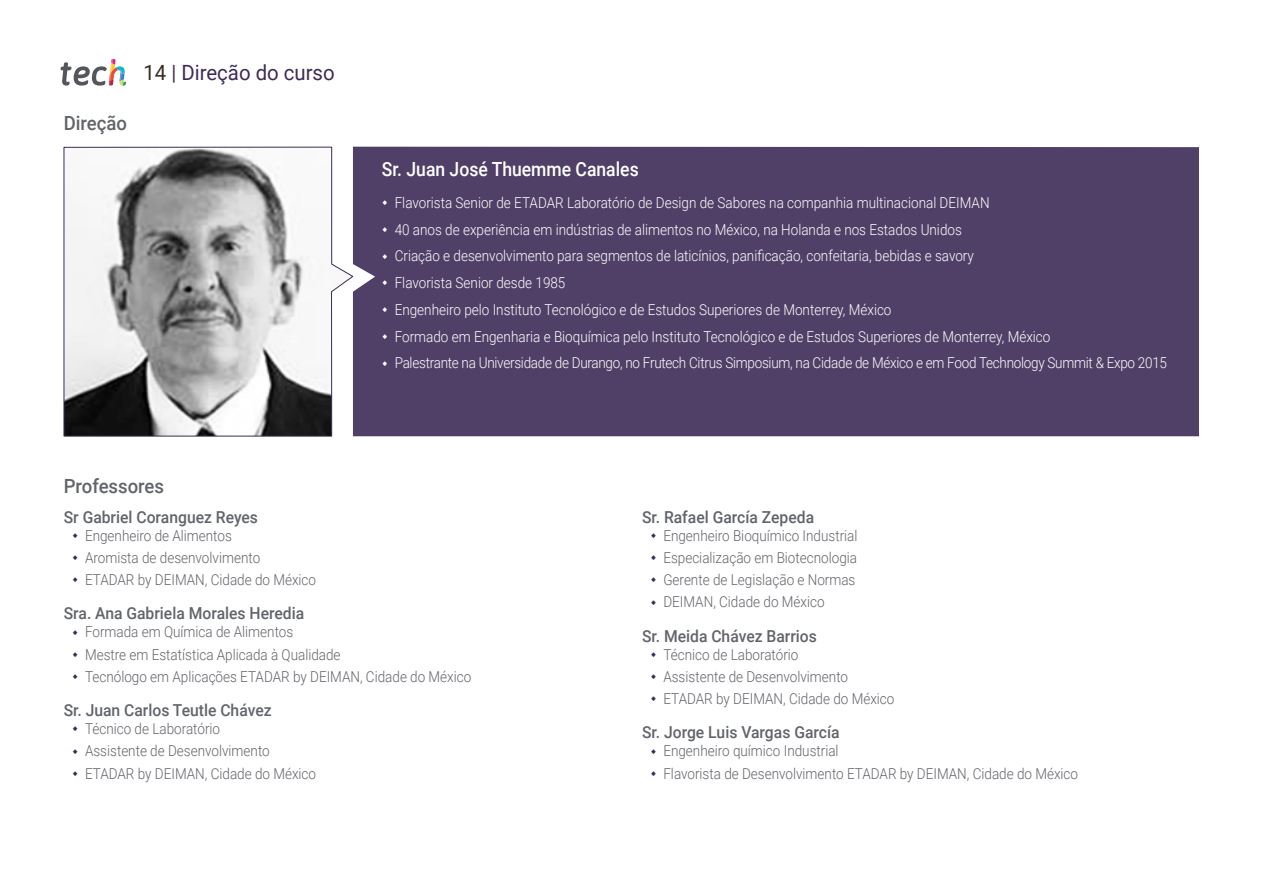
<style>
.page{position:relative;width:1263px;height:893px;background:#fff}
.page>*{position:absolute;margin:0;border:0;box-sizing:border-box;transform-origin:0 0}
.t1{font:21px "Roboto";color:#3d2b56}
.t2{font:500 19.5px "Roboto";color:#fff;scale:.9 1}
.t3{font:500 19.5px "Roboto";color:#61646a;scale:.95 1}
.t4{font:500 16.5px "Roboto";color:#61646a;scale:.95 1}
.t5{font:300 15px/26.7px "Roboto";color:#fff;scale:.9 1}
.t6{font:300 15px/22.2px "Roboto";color:#61646a;scale:.9 1}
.s1{color:#312e20}
</style>
<div class="page">
<svg style="left:61px;top:59px;width:65px;height:27px"></svg>
<div style="left:353px;top:147px;width:846px;height:289px;background:#504067"></div>
<svg style="left:64px;top:147px;width:289px;height:289px"></svg>
<svg style="left:383px;top:200px;width:4px;height:5px"></svg>
<svg style="left:383px;top:227px;width:4px;height:5px"></svg>
<svg style="left:383px;top:254px;width:4px;height:5px"></svg>
<svg style="left:383px;top:280px;width:4px;height:5px"></svg>
<svg style="left:383px;top:307px;width:4px;height:5px"></svg>
<svg style="left:383px;top:334px;width:4px;height:5px"></svg>
<svg style="left:383px;top:361px;width:4px;height:5px"></svg>
<h2 class="t3" style="left:64px;top:110px;width:68px">Direção</h2>
<h1 class="t1" style="left:144px;top:57px;width:193px"><span class="s1">14</span> | Direção do curso</h1>
<h2 class="t3" style="left:64px;top:473px;width:107px">Professores</h2>
<h2 class="t2" style="left:382px;top:155px;width:287px">Sr. Juan José Thuemme Canales</h2>
<p class="t5" style="left:395px;top:189px;width:860px">Flavorista Senior de ETADAR Laboratório de Design de Sabores na companhia multinacional DEIMAN<br>40 anos de experiência em indústrias de alimentos no México, na Holanda e nos Estados Unidos<br>Criação e desenvolvimento para segmentos de laticínios, panificação, confeitaria, bebidas e savory<br>Flavorista Senior desde 1985<br>Engenheiro pelo Instituto Tecnológico e de Estudos Superiores de Monterrey, México<br>Formado em Engenharia e Bioquímica pelo Instituto Tecnológico e de Estudos Superiores de Monterrey, México<br>Palestrante na Universidade de Durango, no Frutech Citrus Simposium, na Cidade de México e em Food Technology Summit &amp; Expo 2015</p>
<p class="t4" style="left:64px;top:505px;width:206px">Sr Gabriel Coranguez Reyes</p>
<p class="t6" style="left:85px;top:524px;width:258px">Engenheiro de Alimentos<br>Aromista de desenvolvimento<br>ETADAR by DEIMAN, Cidade do México</p>
<p class="t4" style="left:64px;top:602px;width:255px">Sra. Ana Gabriela Morales Heredia</p>
<p class="t6" style="left:85px;top:620px;width:431px">Formada em Química de Alimentos<br>Mestre em Estatística Aplicada à Qualidade<br>Tecnólogo em Aplicações ETADAR by DEIMAN, Cidade do México</p>
<p class="t4" style="left:64px;top:699px;width:220px">Sr. Juan Carlos Teutle Chávez</p>
<p class="t6" style="left:85px;top:717px;width:258px">Técnico de Laboratório<br>Assistente de Desenvolvimento<br>ETADAR by DEIMAN, Cidade do México</p>
<p class="t4" style="left:642px;top:505px;width:183px">Sr. Rafael García Zepeda</p>
<p class="t6" style="left:663px;top:524px;width:217px">Engenheiro Bioquímico Industrial<br>Especialização em Biotecnologia<br>Gerente de Legislação e Normas<br>DEIMAN, Cidade do México</p>
<p class="t4" style="left:642px;top:624px;width:186px">Sr. Meida Chávez Barrios</p>
<p class="t6" style="left:663px;top:643px;width:258px">Técnico de Laboratório<br>Assistente de Desenvolvimento<br>ETADAR by DEIMAN, Cidade do México</p>
<p class="t4" style="left:642px;top:721px;width:209px">Sr. Jorge Luis Vargas García</p>
<p class="t6" style="left:663px;top:739px;width:462px">Engenheiro químico Industrial<br>Flavorista de Desenvolvimento ETADAR by DEIMAN, Cidade do México</p>
</div>
